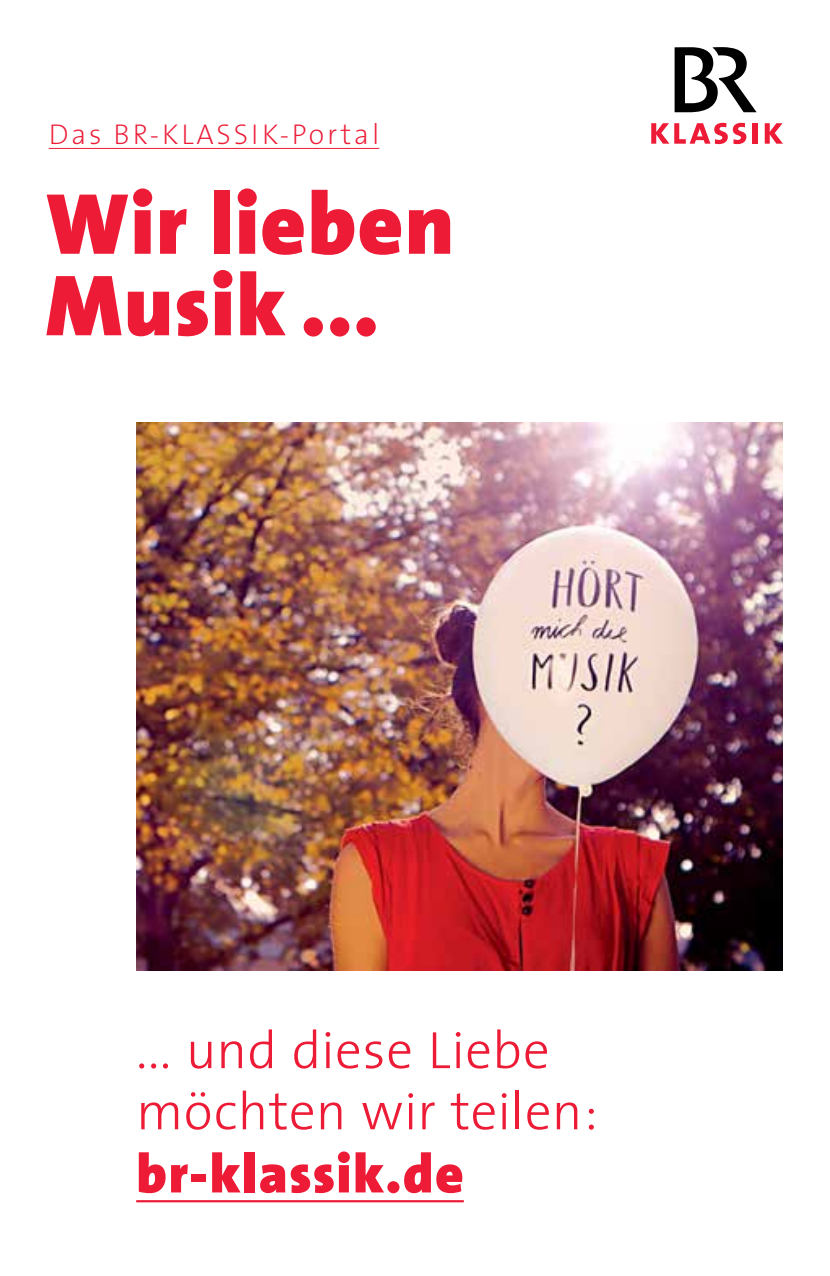
<style>
.page{position:relative;width:830px;height:1276px;background:#fff}
.page>*{position:absolute;margin:0;border:0;box-sizing:border-box;transform-origin:0 0}
.t1{font:900 87.52px/81.5px "The Sans";letter-spacing:.015em;color:#ed1b36}
.t2{font:900 54.9px "The Sans";letter-spacing:.025em;color:#ed1b36}
.t3{font:300 52.88px/61.2px "The Sans";letter-spacing:.01em;color:#ed1b36}
.t4{font:200 28.8px "The Sans";letter-spacing:.1em;color:#ed1b36}
</style>
<div class="page">
<img style="left:136px;top:422px;width:646px;height:548px">
<hr style="left:49px;top:148px;width:330px;height:1px;background:#ed1b36">
<hr style="left:136px;top:1200px;width:327px;height:2px;background:#ed1b36">
<svg style="left:674px;top:47px;width:82px;height:65px"></svg>
<div style="left:752px;top:123px;width:5px;height:21px;background:#ed1b36"></div>
<svg style="left:764px;top:123px;width:18px;height:21px"></svg>
<svg style="left:651px;top:123px;width:95px;height:21px"></svg>
<p class="t4" style="left:49px;top:111px;width:332px">Das BR-KLASSIK-Portal</p>
<h1 class="t1" style="left:46px;top:182px;width:410px">Wir lieben<br>Musik ...</h1>
<p class="t3" style="left:136px;top:1018px;width:463px">... und diese Liebe möchten wir teilen:</p>
<p class="t2" style="left:136px;top:1127px;width:329px">br-klassik.de</p>
</div>
